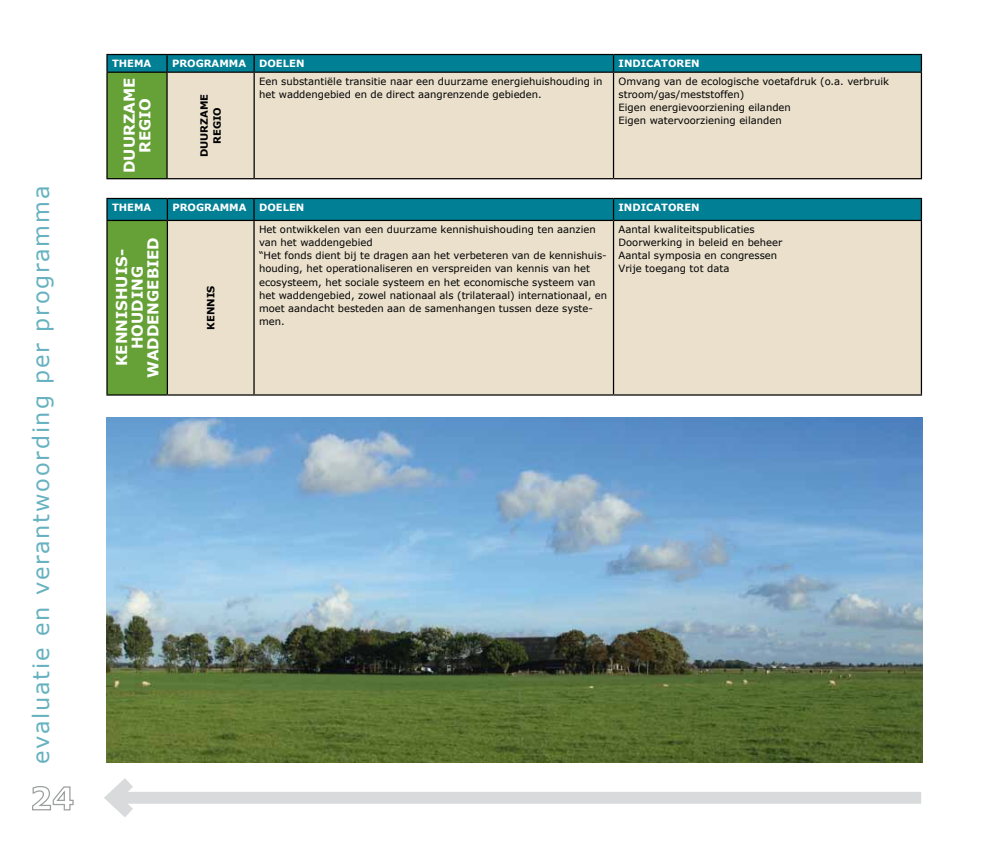
<style>
.page{position:relative;width:993px;height:851px;background:#fff}
.page>*{position:absolute;margin:0;border:0;box-sizing:border-box;transform-origin:0 0}
.t1{font:22.5px "Verdana";letter-spacing:.08em;color:#66b2c0}
.t2{font:700 15px/15.6px "Verdana";color:#fff;text-align:center}
.t3{font:10px/13.1px "Verdana";color:#000}
.t4{font:700 10px "Verdana";color:#fff}
.t5{font:700 10px/13.1px "Verdana";color:#000;text-align:center}
</style>
<div class="page">
<svg style="left:32px;top:786px;width:42px;height:25px"></svg>
<div style="left:112px;top:791px;width:808px;height:12px;background:#d9dadb"></div>
<svg style="left:104px;top:778px;width:42px;height:39px"></svg>
<img style="left:106px;top:417px;width:815px;height:345px">
<div style="left:107px;top:220px;width:60px;height:175px;background:#65a137"></div>
<div style="left:168px;top:221px;width:752px;height:173px;background:#eae0cc"></div>
<hr style="left:106px;top:220px;width:61px;height:1px;background:#000">
<hr style="left:106px;top:221px;width:2px;height:173px;background:#000">
<hr style="left:167px;top:220px;width:87px;height:1px;background:#000">
<hr style="left:167px;top:221px;width:1px;height:173px;background:#000">
<hr style="left:254px;top:220px;width:359px;height:1px;background:#000">
<hr style="left:253px;top:221px;width:1px;height:173px;background:#000">
<hr style="left:613px;top:220px;width:308px;height:1px;background:#000">
<hr style="left:612px;top:221px;width:2px;height:173px;background:#000">
<hr style="left:920px;top:221px;width:1px;height:173px;background:#000">
<hr style="left:106px;top:394px;width:61px;height:1px;background:#000">
<hr style="left:167px;top:394px;width:87px;height:1px;background:#000">
<hr style="left:254px;top:394px;width:359px;height:1px;background:#000">
<hr style="left:613px;top:394px;width:308px;height:1px;background:#000">
<hr style="left:106px;top:198px;width:61px;height:1px;background:#000">
<hr style="left:106px;top:199px;width:2px;height:21px;background:#000">
<svg style="left:107px;top:198px;width:814px;height:22px;background:#00768b"></svg>
<div style="left:107px;top:72px;width:60px;height:107px;background:#65a137"></div>
<div style="left:168px;top:73px;width:752px;height:105px;background:#eae0cc"></div>
<hr style="left:167px;top:72px;width:87px;height:1px;background:#000">
<hr style="left:254px;top:72px;width:359px;height:1px;background:#000">
<hr style="left:253px;top:73px;width:2px;height:105px;background:#000">
<hr style="left:613px;top:72px;width:308px;height:1px;background:#000">
<hr style="left:612px;top:73px;width:2px;height:105px;background:#000">
<hr style="left:920px;top:73px;width:1px;height:105px;background:#000">
<hr style="left:106px;top:178px;width:61px;height:1px;background:#000">
<hr style="left:106px;top:72px;width:61px;height:1px;background:#000">
<hr style="left:106px;top:73px;width:2px;height:105px;background:#000">
<hr style="left:166px;top:73px;width:2px;height:105px;background:#000">
<hr style="left:167px;top:178px;width:87px;height:1px;background:#000">
<hr style="left:254px;top:178px;width:359px;height:1px;background:#000">
<hr style="left:613px;top:178px;width:308px;height:1px;background:#000">
<svg style="left:106px;top:54px;width:815px;height:18px;background:#007386"></svg>
<h1 class="t1" style="left:27px;top:764px;width:579px;rotate:-90deg">evaluatie en verantwoording per programma</h1>
<p class="t4" style="left:112px;top:57px;width:16px">THEMA</p>
<p class="t4" style="left:172px;top:57px;width:42px">PROGRAMMA</p>
<p class="t4" style="left:259px;top:57px;width:47px">DOELEN</p>
<p class="t4" style="left:618px;top:57px;width:23px">INDICATORE</p>
<p class="t4" style="left:691px;top:57px;width:10px">N</p>
<h2 class="t2" style="left:121px;top:173px;width:96px;rotate:-90deg">DUURZAME<br>REGIO</h2>
<p class="t3" style="left:259px;top:75px;width:345px">Een substantiële transitie naar een duurzame energiehuishouding in het waddengebied en de direct aangrenzende gebieden.</p>
<p class="t3" style="left:618px;top:75px;width:272px">Omvang van de ecologische voetafdruk (o.a. verbruik stroom/gas/meststoffen)<br>Eigen energievoorziening eilanden<br>Eigen watervoorziening eilanden</p>
<p class="t5" style="left:197px;top:157px;width:65px;rotate:-90deg">DUURZAME<br>REGIO</p>
<p class="t4" style="left:112px;top:201px;width:16px">THEMA</p>
<p class="t4" style="left:172px;top:201px;width:42px">PROGRAMMA</p>
<p class="t4" style="left:259px;top:201px;width:47px">DOELEN</p>
<p class="t4" style="left:618px;top:201px;width:23px">INDICATORE</p>
<p class="t4" style="left:691px;top:201px;width:10px">N</p>
<h2 class="t2" style="left:113px;top:378px;width:140px;rotate:-90deg">KENNISHUIS-<br>HOUDING<br>WADDENGEBIED</h2>
<p class="t3" style="left:259px;top:223px;width:349px">Het ontwikkelen van een duurzame kennishuishouding ten aanzien van het waddengebied<br>“Het fonds dient bij te dragen aan het verbeteren van de kennishuis&shy;houding, het operationaliseren en verspreiden van kennis van het ecosysteem, het sociale systeem en het economische systeem van het waddengebied, zowel nationaal als (trilateraal) internationaal, en moet aandacht besteden aan de samenhangen tussen deze syste&shy;men.</p>
<p class="t3" style="left:618px;top:223px;width:165px">Aantal kwaliteitspublicaties<br>Doorwerking in beleid en beheer<br>Aantal symposia en congressen<br>Vrije toegang tot data</p>
<p class="t5" style="left:204px;top:330px;width:45px;rotate:-90deg">KENNIS</p>
</div>
